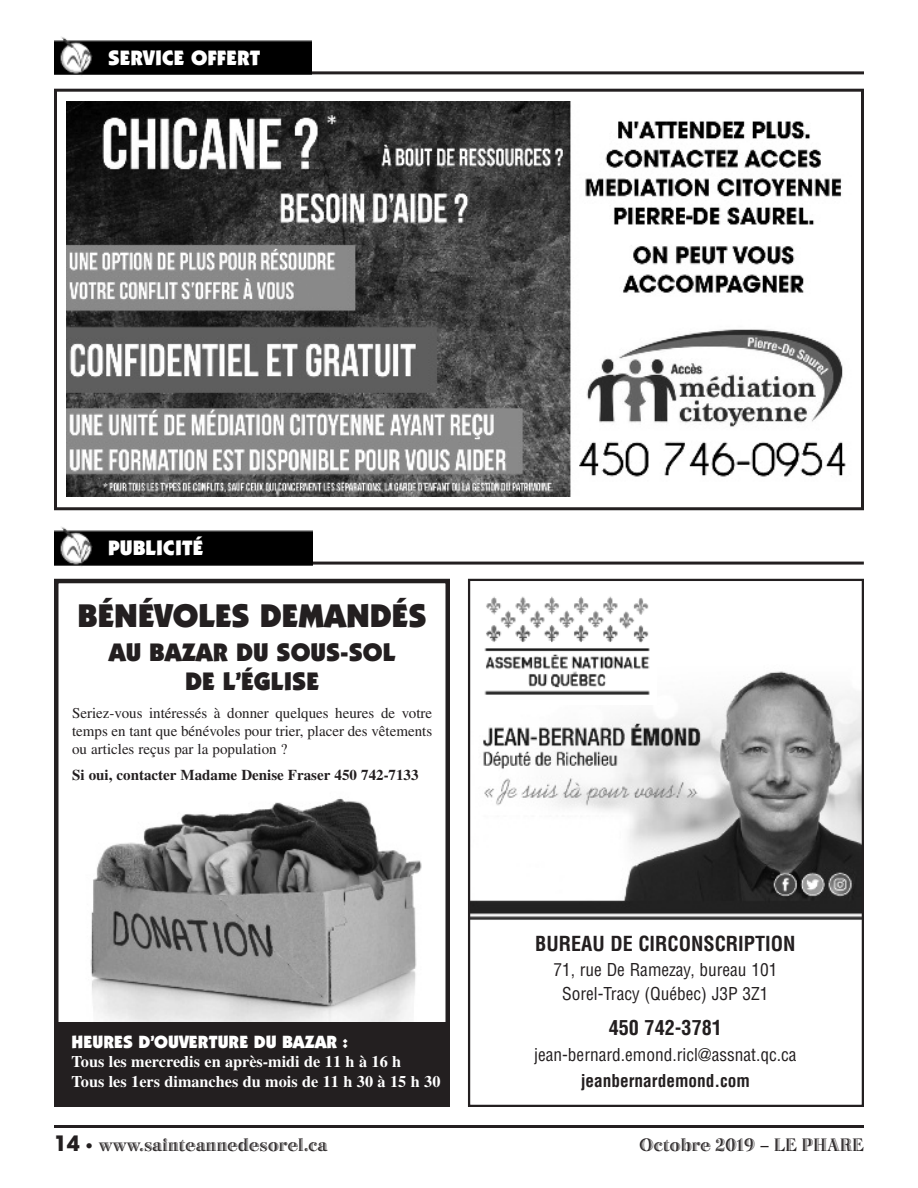
<style>
.page{position:relative;width:918px;height:1188px;background:#fff}
.page>*{position:absolute;margin:0;border:0;box-sizing:border-box;transform-origin:0 0}
.t1{font:900 33px "Itc Kabel";color:#231f20}
.t2{font:900 25.5px/28.8px "Itc Kabel";color:#231f20;text-align:center}
.t3{font:900 21px "Itc Kabel";letter-spacing:.005em;color:#fff}
.t4{font:700 condensed 20.25px "Helvetica";color:#231f20}
.t5{font:18.75px "Bertie Plain";color:#231f20}
.t6{font:900 17.85px "Itc Kabel";color:#fff}
.t7{font:condensed 17.4px/24.3px "Helvetica";color:#231f20;text-align:center}
.t8{font:700 condensed 17.4px "Helvetica";color:#231f20}
.t9{font:700 16.2px/19.5px "Times";color:#fff}
.t10{font:15px/18.3px "Times";color:#231f20;text-align:justify}
.t11{font:700 15px "Times";color:#231f20}
.s1{font-family:"Avant Garde";font-weight:700;font-size:21px}
.s2{font-family:"Frutiger";font-size:15px}
</style>
<div class="page">
<hr style="left:54px;top:1125px;width:810px;height:3px;background:#231f20">
<hr style="left:54px;top:71px;width:810px;height:3px;background:#231f20">
<img style="left:54px;top:36px;width:258px;height:40px">
<hr style="left:54px;top:562px;width:810px;height:3px;background:#231f20">
<img style="left:54px;top:526px;width:258px;height:41px">
<img style="left:471px;top:671px;width:390px;height:249px">
<div style="left:468px;top:579px;width:396px;height:528px;border:2px solid #231f20"></div>
<img style="left:481px;top:596px;width:175px;height:108px">
<img style="left:67px;top:101px;width:779px;height:396px">
<div style="left:54px;top:89px;width:810px;height:421px;border:3px solid #231f20"></div>
<img style="left:90px;top:798px;width:332px;height:224px">
<div style="left:54px;top:579px;width:396px;height:528px;border:4px solid #231f20"></div>
<div style="left:54px;top:1022px;width:396px;height:85px;background:#231f20"></div>
<h3 class="t3" style="left:108px;top:50px;width:154px">SERVICE OFFERT</h3>
<h3 class="t3" style="left:108px;top:541px;width:97px">PUBLICITÉ</h3>
<h1 class="t1" style="left:78px;top:604px;width:351px">BÉNÉVOLES DEMANDÉS</h1>
<h2 class="t2" style="left:109px;top:640px;width:288px">AU BAZAR DU SOUS-SOL<br>DE L’ÉGLISE</h2>
<p class="t10" style="left:72px;top:705px;width:362px">Seriez-vous intéressés à donner quelques heures de votre temps en tant que bénévoles pour trier, placer des vêtements ou articles reçus par la population ?</p>
<p class="t11" style="left:72px;top:770px;width:348px">Si oui, contacter Madame Denise Fraser 450 742-7133</p>
<p class="t6" style="left:72px;top:1035px;width:278px">HEURES D’OUVERTURE DU BAZAR :</p>
<p class="t9" style="left:72px;top:1054px;width:370px">Tous les mercredis en après-midi de 11 h à 16 h<br>Tous les 1ers dimanches du mois de 11 h 30 à 15 h 30</p>
<h3 class="t4" style="left:535px;top:932px;width:262px">BUREAU DE CIRCONSCRIPTION</h3>
<p class="t7" style="left:553px;top:958px;width:226px">71, rue De Ramezay, bureau 101<br>Sorel-Tracy (Québec) J3P 3Z1</p>
<h3 class="t4" style="left:609px;top:1016px;width:115px">450 742-3781</h3>
<p class="t7" style="left:534px;top:1043px;width:264px">jean-bernard.emond.ricl@assnat.qc.ca</p>
<p class="t8" style="left:581px;top:1070px;width:171px">jeanbernardemond.com</p>
<p class="t5" style="left:54px;top:1139px;width:275px"><span class="s1">14</span> <span class="s2">•</span> www.sainteannedesorel.ca</p>
<p class="t5" style="left:640px;top:1139px;width:226px">Octobre 2019 – LE PHARE</p>
</div>
